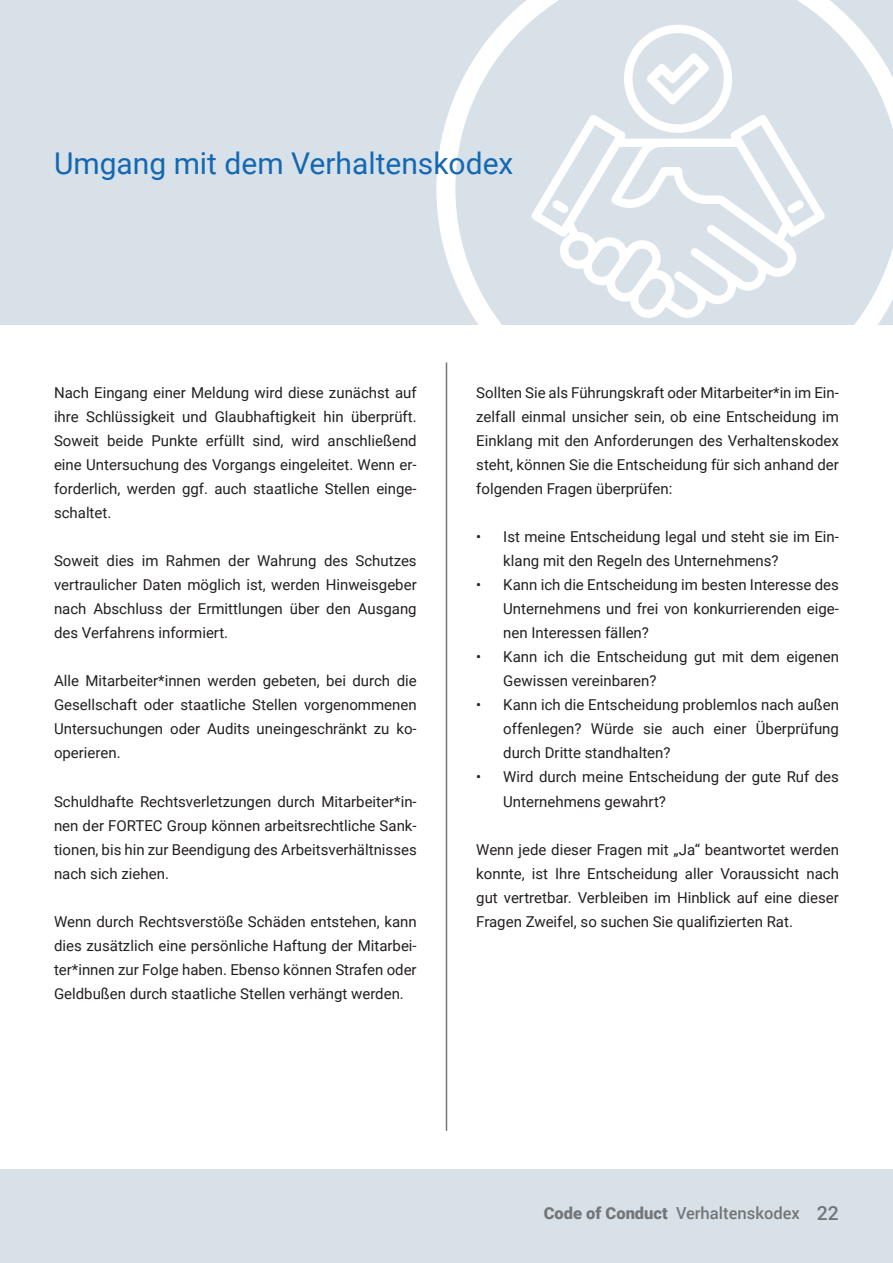
<style>
.page{position:relative;width:893px;height:1263px;background:#d8e1e8}
.page>*{position:absolute;margin:0;border:0;box-sizing:border-box;transform-origin:0 0}
.t1{font:30px "Roboto";color:#1468b3}
.t2{font:500 16.5px "Roboto";color:#727678}
.t3{font:15px/24px "Roboto";color:#231f20;text-align:justify}
.s1{font-weight:900}
.s2{font-size:19.5px}
</style>
<div class="page">
<div style="left:0;top:325px;width:893px;height:843px;background:#fff"></div>
<hr style="left:446px;top:362px;width:1px;height:769px;background:#727678">
<svg style="left:436px;top:0;width:457px;height:430px"></svg>
<svg style="left:624px;top:25px;width:108px;height:89px"></svg>
<svg style="left:531px;top:114px;width:294px;height:204px"></svg>
<svg style="left:787px;top:200px;width:17px;height:13px"></svg>
<svg style="left:552px;top:200px;width:17px;height:14px"></svg>
<p class="t1" style="left:54px;top:143px;width:461px">Umgang mit dem Verhaltenskodex</p>
<p class="t3" style="left:54px;top:381px;width:364px">Nach Eingang einer Meldung wird diese zunächst auf ihre Schlüssigkeit und Glaubhaftigkeit hin überprüft.<br>Soweit beide Punkte erfüllt sind, wird anschließend eine Untersuchung des Vorgangs eingeleitet. Wenn er&shy;forderlich, werden ggf. auch staatliche Stellen einge&shy;schaltet.</p>
<p class="t3" style="left:54px;top:549px;width:364px">Soweit dies im Rahmen der Wahrung des Schutzes vertraulicher Daten möglich ist, werden Hinweisgeber nach Abschluss der Ermittlungen über den Ausgang des Verfahrens informiert.</p>
<p class="t3" style="left:54px;top:669px;width:364px">Alle Mitarbeiter*innen werden gebeten, bei durch die Gesellschaft oder staatliche Stellen vorgenommenen Untersuchungen oder Audits uneingeschränkt zu ko&shy;operieren.</p>
<p class="t3" style="left:54px;top:789px;width:364px">Schuldhafte Rechtsverletzungen durch Mitarbeiter*in&shy;nen der FORTEC Group können arbeitsrechtliche Sank&shy;tionen, bis hin zur Beendigung des Arbeitsverhältnisses nach sich ziehen.</p>
<p class="t3" style="left:54px;top:909px;width:364px">Wenn durch Rechtsverstöße Schäden entstehen, kann dies zusätzlich eine persönliche Haftung der Mitarbei&shy;ter*innen zur Folge haben. Ebenso können Strafen oder Geldbußen durch staatliche Stellen verhängt werden.</p>
<p class="t3" style="left:476px;top:381px;width:364px">Sollten Sie als Führungskraft oder Mitarbeiter*in im Ein&shy;zelfall einmal unsicher sein, ob eine Entscheidung im Einklang mit den Anforderungen des Verhaltenskodex steht, können Sie die Entscheidung für sich anhand der folgenden Fragen überprüfen:</p>
<p class="t3" style="left:503px;top:525px;width:337px;text-indent:-27px">• Ist meine Entscheidung legal und steht sie im Ein&shy;klang mit den Regeln des Unternehmens?</p>
<p class="t3" style="left:503px;top:573px;width:337px;text-indent:-27px">• Kann ich die Entscheidung im besten Interesse des Unternehmens und frei von konkurrierenden eige&shy;nen Interessen fällen?</p>
<p class="t3" style="left:503px;top:645px;width:337px;text-indent:-27px">• Kann ich die Entscheidung gut mit dem eigenen<br>Gewissen vereinbaren?</p>
<p class="t3" style="left:503px;top:693px;width:337px;text-indent:-27px">• Kann ich die Entscheidung problemlos nach außen offenlegen? Würde sie auch einer Überprüfung durch Dritte standhalten?</p>
<p class="t3" style="left:503px;top:765px;width:337px;text-indent:-27px">• Wird durch meine Entscheidung der gute Ruf des<br>Unternehmens gewahrt?</p>
<p class="t3" style="left:476px;top:837px;width:364px">Wenn jede dieser Fragen mit „Ja“ beantwortet werden konnte, ist Ihre Entscheidung aller Voraussicht nach gut vertretbar. Verbleiben im Hinblick auf eine dieser Fragen Zweifel, so suchen Sie qualifizierten Rat.</p>
<p class="t2" style="left:544px;top:1202px;width:297px"><span class="s1">Code of Conduct</span> Verhaltenskodex <span class="s2">22</span></p>
</div>
